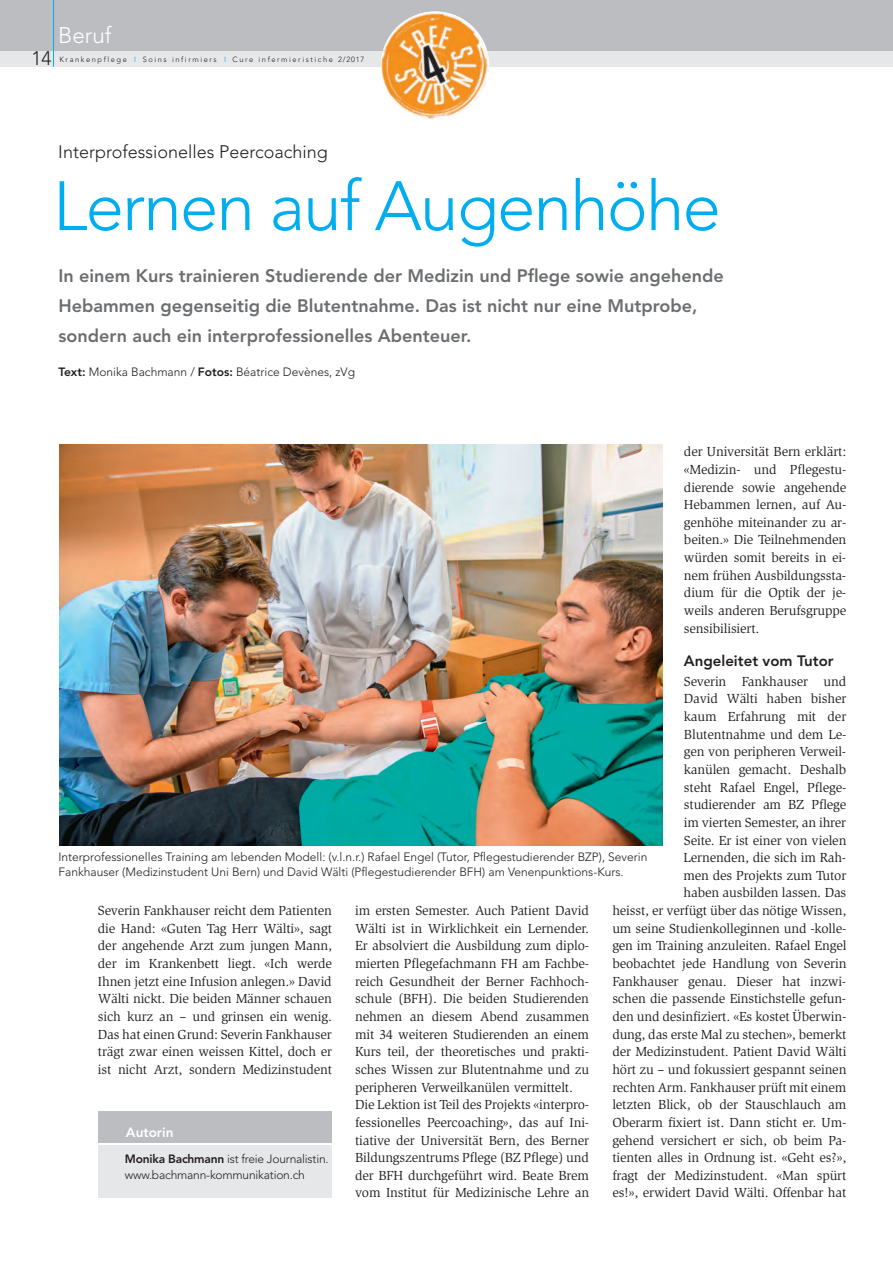
<style>
.page{position:relative;width:893px;height:1263px;background:#fff}
.page>*{position:absolute;margin:0;border:0;box-sizing:border-box;transform-origin:0 0}
.t1{font:300 69px "Avenir";letter-spacing:-.025em;color:#00aeef}
.t2{font:300 22.5px "Avenir";color:#fff}
.t3{font:300 19.5px "Avenir";color:#231f20}
.t4{font:800 18px/30px "Avenir";color:#6c6d70}
.t5{font:300 18px "Avenir";color:#231f20}
.t6{font:800 15px "Avenir";color:#231f20}
.t7{font:13.5px/17.7px "Slimbach";letter-spacing:-.01em;color:#231f20;text-align:justify}
.t8{font:800 13.5px "Avenir";color:#fff}
.t9{font:300 12px/15.8px "Avenir";color:#231f20}
.t10{font:300 7.5px "Avenir";letter-spacing:.21em;color:#231f20}
.s1{color:#00aeef}
.s2{font-weight:800}
</style>
<div class="page">
<div style="left:0;top:51px;width:893px;height:16px;background:#e6e7e9"></div>
<div style="left:0;top:0;width:893px;height:51px;background:#bcbdc0"></div>
<hr style="left:53px;top:0;width:1px;height:67px;background:#00aeef">
<div style="left:98px;top:1145px;width:234px;height:52px;background:#e6e7e9"></div>
<div style="left:98px;top:1111px;width:234px;height:32px;background:#bcbdc0"></div>
<img style="left:381px;top:11px;width:108px;height:109px">
<img style="left:60px;top:445px;width:603px;height:400px">
<h2 class="t2" style="left:58px;top:26px;width:55px">Beruf</h2>
<h3 class="t3" style="left:31px;top:51px;width:22px">14</h3>
<p class="t10" style="left:60px;top:56px;width:306px">Krankenpflege <span class="s1">I</span> Soins infirmiers <span class="s1">I</span> Cure infermieristiche 2/2017</p>
<h3 class="t5" style="left:58px;top:145px;width:271px">Interprofessionelles Peercoaching</h3>
<h1 class="t1" style="left:53px;top:178px;width:669px">Lernen auf Augenhöhe</h1>
<h3 class="t4" style="left:58px;top:262px;width:667px">In einem Kurs trainieren Studierende der Medizin und Pflege sowie angehende<br>Hebammen gegenseitig die Blutentnahme. Das ist nicht nur eine Mutprobe, sondern auch ein interprofessionelles Abenteuer.</h3>
<p class="t9" style="left:58px;top:365px;width:298px"><span class="s2">Text:</span> Monika Bachmann / <span class="s2">Fotos:</span> Béatrice Devènes, zVg</p>
<p class="t7" style="left:684px;top:444px;width:164px">der Universität Bern erklärt: «Medizin- und Pflegestu&shy;dierende sowie angehende Hebammen lernen, auf Au&shy;genhöhe miteinander zu ar&shy;beiten.» Die Teilnehmenden würden somit bereits in ei&shy;nem frühen Ausbildungssta&shy;dium für die Optik der je&shy;weils anderen Berufsgruppe sensibilisiert.</p>
<p class="t6" style="left:684px;top:654px;width:151px">Angeleitet vom Tutor</p>
<p class="t7" style="left:612px;top:673px;width:236px;text-align:right">Severin Fankhauser und<br>David Wälti haben bisher<br>kaum Erfahrung mit der Blutentnahme und dem Le-<br>gen von peripheren Verweil-<br>kanülen gemacht. Deshalb<br>steht Rafael Engel, Pflege&shy;studierender am BZ Pflege<br>im vierten Semester, an ihrer<br>Seite. Er ist einer von vielen<br>Lernenden, die sich im Rah-<br>men des Projekts zum Tutor<br>haben ausbilden lassen. Das<br>heisst, er verfügt über das nötige Wissen, um seine Studienkolleginnen und -kolle&shy;gen im Training anzuleiten. Rafael Engel beobachtet jede Handlung von Severin Fankhauser genau. Dieser hat inzwi&shy;schen die passende Einstichstelle gefun&shy;den und desinfiziert. «Es kostet Überwin&shy;dung, das erste Mal zu stechen», bemerkt der Medizinstudent. Patient David Wälti hört zu – und fokussiert gespannt seinen rechten Arm. Fankhauser prüft mit einem letzten Blick, ob der Stauschlauch am Oberarm fixiert ist. Dann sticht er. Um&shy;gehend versichert er sich, ob beim Pa&shy;tienten alles in Ordnung ist. «Geht es?», fragt der Medizinstudent. «Man spürt es!», erwidert David Wälti. Offenbar hat</p>
<p class="t9" style="left:58px;top:851px;width:590px;line-height:15px">Interprofessionelles Training am lebenden Modell: (v.l.n.r.) Rafael Engel (Tutor, Pflegestudierender BZP), Severin<br>Fankhauser (Medizinstudent Uni Bern) und David Wälti (Pflegestudierender BFH) am Venenpunktions-Kurs.</p>
<p class="t7" style="left:98px;top:903px;width:236px">Severin Fankhauser reicht dem Patienten die Hand: «Guten Tag Herr Wälti», sagt der angehende Arzt zum jungen Mann, der im Krankenbett liegt. «Ich werde Ihnen jetzt eine Infusion anlegen.» David Wälti nickt. Die beiden Männer schauen sich kurz an – und grinsen ein wenig.<br>Das hat einen Grund: Severin Fankhauser trägt zwar einen weissen Kittel, doch er ist nicht Arzt, sondern Medizinstudent</p>
<p class="t7" style="left:355px;top:903px;width:236px;text-align:left">im ersten Semester. Auch Patient David Wälti ist in Wirklichkeit ein Lernender.<br>Er absolviert die Ausbildung zum diplo&shy;mierten Pflegefachmann FH am Fachbe&shy;reich Gesundheit der Berner Fachhoch&shy;schule (BFH). Die beiden Studierenden nehmen an diesem Abend zusammen mit 34 weiteren Studierenden an einem Kurs teil, der theoretisches und prakti&shy;sches Wissen zur Blutentnahme und zu peripheren Verweilkanülen vermittelt.<br>Die Lektion ist Teil des Projekts «interpro&shy;fessionelles Peercoaching», das auf Ini&shy;tiative der Universität Bern, des Berner Bildungszentrums Pflege (BZ Pflege) und der BFH durchgeführt wird. Beate Brem vom Institut für Medizinische Lehre an</p>
<p class="t8" style="left:126px;top:1126px;width:49px">Autorin</p>
<p class="t9" style="left:125px;top:1152px;width:205px"><span class="s2">Monika Bachmann</span> ist freie Journalistin. www.bachmann-kommunikation.ch</p>
</div>
